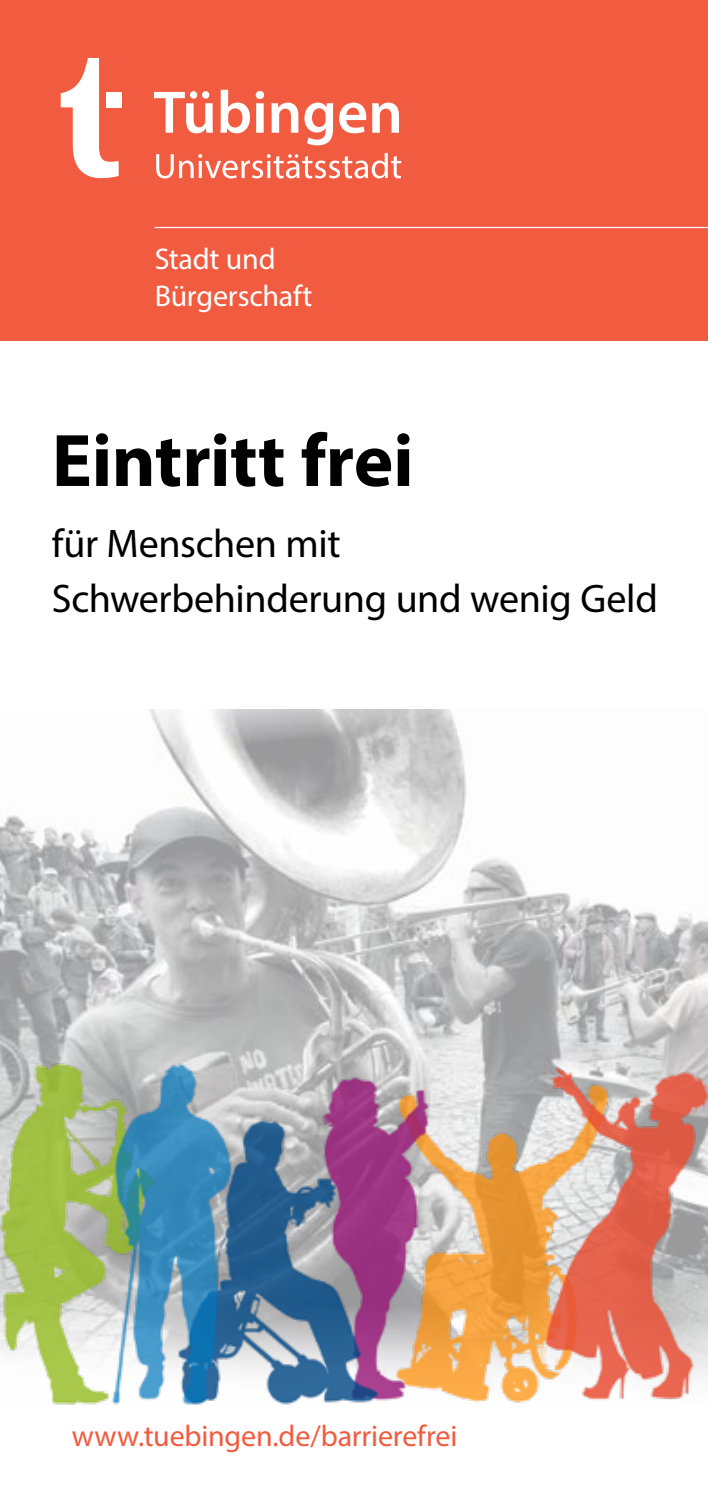
<style>
.page{position:relative;width:708px;height:1489px;background:#fff}
.page>*{position:absolute;margin:0;border:0;box-sizing:border-box;transform-origin:0 0}
.t1{font:700 75px "Myriad Pro";letter-spacing:-.005em;color:#000}
.t2{font:40px/55px "Myriad Pro";letter-spacing:-.01em;color:#000}
.t3{font:30px "Myriad Pro";letter-spacing:-.005em;color:#f15b40}
.t4{font:30px/37.5px "Myriad Pro";letter-spacing:-.005em;color:#fff}
</style>
<div class="page">
<div style="left:0;top:0;width:707px;height:340px;background:#f15b40"></div>
<hr style="left:155px;top:227px;width:552px;height:1px;background:#fff">
<svg style="left:156px;top:153px;width:245px;height:25px"></svg>
<svg style="left:154px;top:90px;width:245px;height:55px"></svg>
<svg style="left:61px;top:58px;width:58px;height:120px"></svg>
<div style="left:106px;top:92px;width:16px;height:15px;background:#fff"></div>
<img style="left:0;top:709px;width:524px;height:176px">
<img style="left:0;top:885px;width:707px;height:520px">
<p class="t4" style="left:155px;top:239px;width:159px">Stadt und<br>Bürgerschaft</p>
<h1 class="t1" style="left:52px;top:412px;width:363px">Eintritt frei</h1>
<p class="t2" style="left:52px;top:516px;width:607px">für Menschen mit<br>Schwerbehinderung und wenig Geld</p>
<p class="t3" style="left:72px;top:1416px;width:387px">www.tuebingen.de/barrierefrei</p>
</div>
